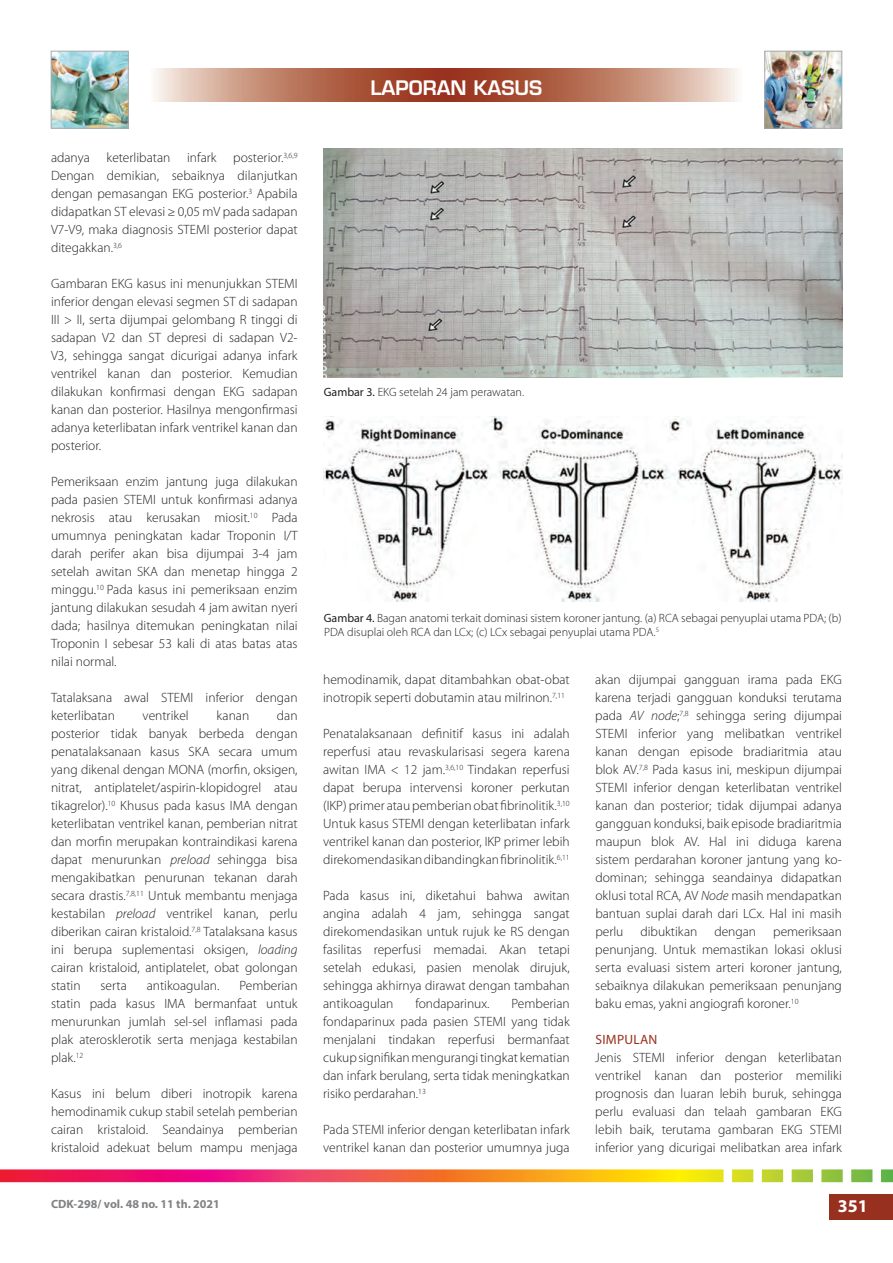
<style>
.page{position:relative;width:893px;height:1263px;background:#fff}
.page>*{position:absolute;margin:0;border:0;box-sizing:border-box;transform-origin:0 0}
.t1{font:600 19.5px "Eurostile LT Std";color:#fff}
.t2{font:700 18px "Myriad Pro";color:#fff}
.MP_default{font:300 13.5px/18px "Myriad Pro";color:#231f20;text-align:justify}
.MP_H1___color{font:13.5px "Myriad Pro";letter-spacing:.02em;color:#98301f}
.MP_img_title{font:300 12px/14.4px "Myriad Pro";color:#231f20}
.MP_img_title_BR{font:300 12px "Myriad Pro";color:#231f20}
.t3{font:700 12px "Myriad Pro";color:#808285}
.s1{font-style:italic}
.s2{font-weight:400}
</style>
<div class="page">
<div style="left:829px;top:1194px;width:64px;height:26px;background:#98301f"></div>
<svg style="left:0;top:1169px;width:893px;height:13px;background:#e87c50"></svg>
<img style="left:767px;top:53px;width:73px;height:73px">
<div style="left:765px;top:51px;width:77px;height:77px;border:1px solid #a8a9ad"></div>
<img style="left:53px;top:53px;width:73px;height:73px">
<div style="left:51px;top:51px;width:77px;height:77px;border:1px solid #a8a9ad"></div>
<svg style="left:154px;top:68px;width:292px;height:34px;background:#bd7e68"></svg>
<svg style="left:446px;top:68px;width:292px;height:34px;background:#bd7c67"></svg>
<img style="left:323px;top:149px;width:519px;height:229px">
<img style="left:323px;top:417px;width:519px;height:185px">
<p class="MP_default" style="left:51px;top:149px;width:248px">adanya keterlibatan infark posterior.<sup>3,6,9<br></sup>Dengan demikian, sebaiknya dilanjutkan dengan pemasangan EKG posterior.<sup>3</sup> Apabila didapatkan ST elevasi ≥ 0,05 mV pada sadapan V7-V9, maka diagnosis STEMI posterior dapat ditegakkan.<sup>3,6</sup></p>
<p class="MP_default" style="left:51px;top:275px;width:248px">Gambaran EKG kasus ini menunjukkan STEMI inferior dengan elevasi segmen ST di sadapan III &gt; II, serta dijumpai gelombang R tinggi di sadapan V2 dan ST depresi di sadapan V2- V3, sehingga sangat dicurigai adanya infark ventrikel kanan dan posterior. Kemudian dilakukan konfirmasi dengan EKG sadapan kanan dan posterior. Hasilnya mengonfirmasi adanya keterlibatan infark ventrikel kanan dan posterior.</p>
<p class="MP_default" style="left:51px;top:473px;width:248px">Pemeriksaan enzim jantung juga dilakukan pada pasien STEMI untuk konfirmasi adanya nekrosis atau kerusakan miosit.<sup>10</sup> Pada umumnya peningkatan kadar Troponin I/T darah perifer akan bisa dijumpai 3-4 jam setelah awitan SKA dan menetap hingga 2 minggu.<sup>10</sup> Pada kasus ini pemeriksaan enzim jantung dilakukan sesudah 4 jam awitan nyeri dada; hasilnya ditemukan peningkatan nilai Troponin I sebesar 53 kali di atas batas atas nilai normal.</p>
<p class="MP_default" style="left:51px;top:689px;width:248px">Tatalaksana awal STEMI inferior dengan keterlibatan</p>
<p class="MP_default" style="left:51px;top:707px;width:248px;text-indent:226px">dan posterior tidak banyak berbeda dengan penatalaksanaan kasus SKA secara umum yang dikenal dengan MONA (morfin, oksigen, nitrat, antiplatelet/aspirin-klopidogrel atau tikagrelor).<sup>10</sup> Khusus pada kasus IMA dengan keterlibatan ventrikel kanan, pemberian nitrat dan morfin merupakan kontraindikasi karena dapat menurunkan <span class="s1">preload</span> sehingga bisa mengakibatkan penurunan tekanan darah secara drastis.<sup>7,8,11</sup> Untuk membantu menjaga kestabilan <span class="s1">preload</span> ventrikel kanan, perlu diberikan cairan kristaloid.<sup>7,8</sup> Tatalaksana kasus ini berupa suplementasi oksigen, <span class="s1">loading </span>cairan kristaloid, antiplatelet, obat golongan statin</p>
<p class="MP_default" style="left:143px;top:707px;width:48px">ventrikel</p>
<p class="MP_default" style="left:216px;top:707px;width:34px">kanan</p>
<p class="MP_default" style="left:51px;top:977px;width:248px;text-indent:188px">Pemberian statin pada kasus IMA bermanfaat untuk menurunkan jumlah sel-sel inflamasi pada plak aterosklerotik serta menjaga kestabilan plak.<sup>12</sup></p>
<p class="MP_default" style="left:51px;top:1085px;width:248px">Kasus ini belum diberi inotropik karena hemodinamik cukup stabil setelah pemberian cairan kristaloid. Seandainya pemberian kristaloid adekuat belum mampu menjaga</p>
<p class="MP_default" style="left:101px;top:977px;width:28px">serta</p>
<p class="MP_default" style="left:147px;top:977px;width:74px">antikoagulan.</p>
<h1 class="t1" style="left:371px;top:76px;width:173px">LAPORAN KASUS</h1>
<p class="MP_img_title_BR" style="left:324px;top:386px;width:202px"><span class="s2">Gambar 3.</span> EKG setelah 24 jam perawatan.</p>
<p class="MP_img_title" style="left:324px;top:611px;width:519px"><span class="s2">Gambar 4.</span> Bagan anatomi terkait dominasi sistem koroner jantung. (a) RCA sebagai penyuplai utama PDA; (b)<br>PDA disuplai oleh RCA dan LCx; (c) LCx sebagai penyuplai utama PDA.<sup>5</sup></p>
<p class="MP_default" style="left:323px;top:671px;width:248px">hemodinamik, dapat ditambahkan obat-obat inotropik seperti dobutamin atau milrinon.<sup>7,11</sup></p>
<p class="MP_default" style="left:323px;top:725px;width:248px">Penatalaksanaan definitif kasus ini adalah reperfusi atau revaskularisasi segera karena awitan IMA &lt; 12 jam.<sup>3,6,10</sup> Tindakan reperfusi dapat berupa intervensi koroner perkutan (IKP) primer atau pemberian obat fibrinolitik.<sup>3,10<br></sup>Untuk kasus STEMI dengan keterlibatan infark ventrikel kanan dan posterior, IKP primer lebih direkomendasikan dibandingkan fibrinolitik.<sup>6,11</sup></p>
<p class="MP_default" style="left:323px;top:887px;width:248px">Pada kasus ini, diketahui bahwa awitan angina adalah 4 jam, sehingga sangat direkomendasikan untuk rujuk ke RS dengan fasilitas reperfusi memadai. Akan tetapi setelah edukasi, pasien menolak dirujuk, sehingga akhirnya dirawat dengan tambahan antikoagulan</p>
<p class="MP_default" style="left:415px;top:995px;width:76px">fondaparinux.</p>
<p class="MP_default" style="left:323px;top:995px;width:248px;text-indent:188px">Pemberian fondaparinux pada pasien STEMI yang tidak menjalani tindakan reperfusi bermanfaat cukup signifikan mengurangi tingkat kematian dan infark berulang, serta tidak meningkatkan risiko perdarahan.<sup>13</sup></p>
<p class="MP_default" style="left:323px;top:1121px;width:248px">Pada STEMI inferior dengan keterlibatan infark ventrikel kanan dan posterior umumnya juga</p>
<p class="MP_default" style="left:595px;top:671px;width:248px">akan dijumpai gangguan irama pada EKG karena terjadi gangguan konduksi terutama pada <span class="s1">AV node</span>;<sup>7,8</sup> sehingga sering dijumpai STEMI inferior yang melibatkan ventrikel kanan dengan episode bradiaritmia atau blok AV.<sup>7,8</sup> Pada kasus ini, meskipun dijumpai STEMI inferior dengan keterlibatan ventrikel kanan dan posterior; tidak dijumpai adanya gangguan konduksi, baik episode bradiaritmia maupun blok AV. Hal ini diduga karena sistem perdarahan koroner jantung yang ko&shy;dominan; sehingga seandainya didapatkan oklusi total RCA, AV <span class="s1">Node</span> masih mendapatkan bantuan suplai darah dari LCx. Hal ini masih perlu</p>
<p class="MP_default" style="left:595px;top:923px;width:248px;text-indent:178px">pemeriksaan penunjang. Untuk memastikan lokasi oklusi serta evaluasi sistem arteri koroner jantung, sebaiknya dilakukan pemeriksaan penunjang baku emas, yakni angiografi koroner.<sup>10</sup></p>
<p class="MP_H1___color" style="left:595px;top:1031px;width:64px">SIMPULAN</p>
<p class="MP_default" style="left:595px;top:1049px;width:248px">Jenis STEMI inferior dengan keterlibatan ventrikel kanan dan posterior memiliki prognosis dan luaran lebih buruk, sehingga perlu evaluasi dan telaah gambaran EKG lebih baik, terutama gambaran EKG STEMI inferior yang dicurigai melibatkan area infark</p>
<p class="MP_default" style="left:640px;top:923px;width:58px">dibuktikan</p>
<p class="MP_default" style="left:714px;top:923px;width:43px">dengan</p>
<p class="t3" style="left:51px;top:1196px;width:170px">CDK-298/ vol. 48 no. 11 th. 2021</p>
<h2 class="t2" style="left:838px;top:1194px;width:31px">351</h2>
</div>
